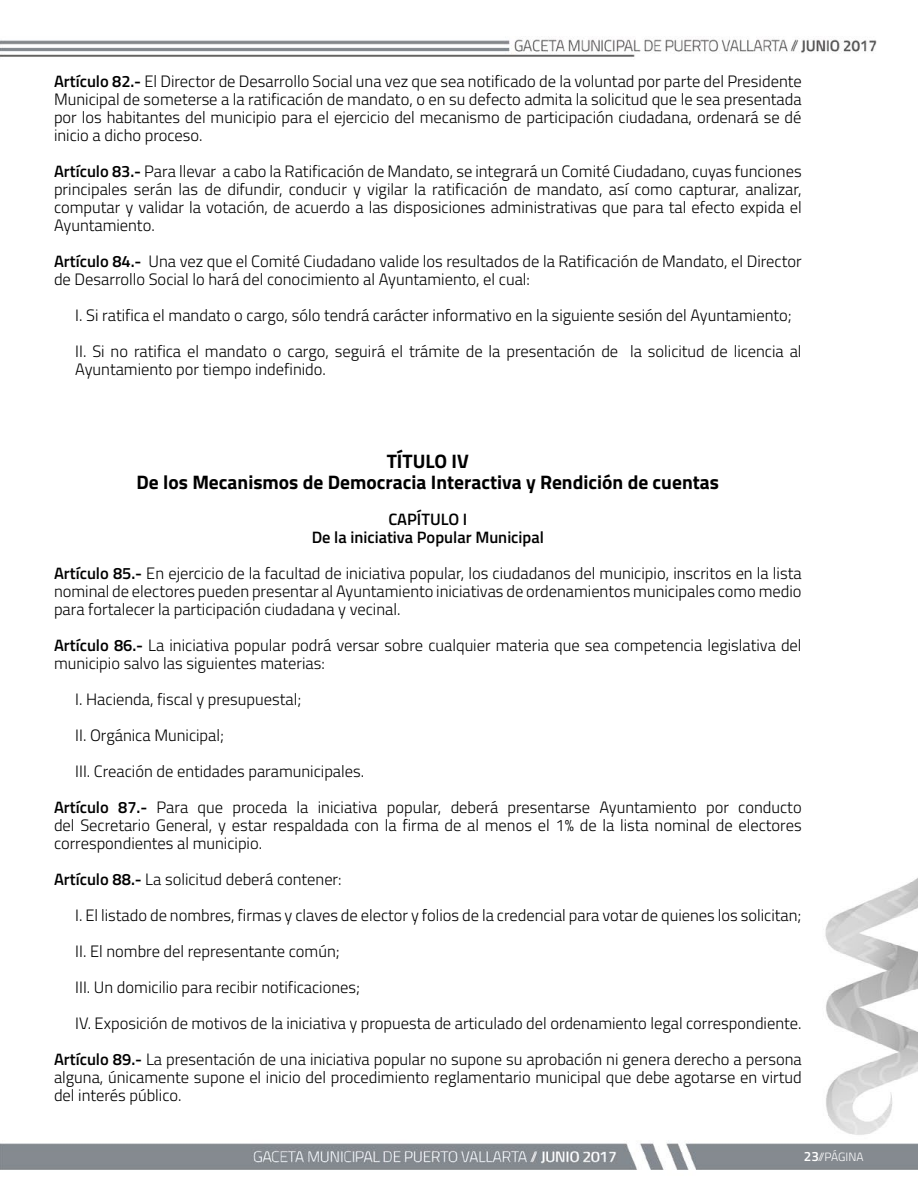
<style>
.page{position:relative;width:918px;height:1188px;background:#fff}
.page>*{position:absolute;margin:0;border:0;box-sizing:border-box;transform-origin:0 0}
.t1{font:700 19.5px/21px "Titillium Web";color:#000;text-align:center}
.t2{font:300 16.5px/18px "Titillium Web";color:#000}
.t3{font:600 16.5px/18px "Titillium Web";color:#000;text-align:center}
.t4{font:300 12px "Titillium Web";color:#fff}
.s1{font-weight:600}
.s2{font-weight:600;font-size:13.5px}
</style>
<div class="page">
<img style="left:0;top:38px;width:918px;height:1132px">
<p class="t2" style="left:54px;top:71px;width:749px;text-align:justify"><span class="s1">Artículo 82.-</span> El Director de Desarrollo Social una vez que sea notificado de la voluntad por parte del Presidente Municipal de someterse a la ratificación de mandato, o en su defecto admita la solicitud que le sea presentada por los habitantes del municipio para el ejercicio del mecanismo de participación ciudadana, ordenará se dé inicio a dicho proceso.</p>
<p class="t2" style="left:54px;top:161px;width:749px;text-align:justify"><span class="s1">Artículo 83.-</span> Para llevar a cabo la Ratificación de Mandato, se integrará un Comité Ciudadano, cuyas funciones principales serán las de difundir, conducir y vigilar la ratificación de mandato, así como capturar, analizar, computar y validar la votación, de acuerdo a las disposiciones administrativas que para tal efecto expida el Ayuntamiento.</p>
<p class="t2" style="left:54px;top:251px;width:749px"><span class="s1">Artículo 84.-</span> Una vez que el Comité Ciudadano valide los resultados de la Ratificación de Mandato, el Director de Desarrollo Social lo hará del conocimiento al Ayuntamiento, el cual:</p>
<p class="t2" style="left:75px;top:296px;width:728px;line-height:36px">I. Si ratifica el mandato o cargo, sólo tendrá carácter informativo en la siguiente sesión del Ayuntamiento;<br>II. Si no ratifica el mandato o cargo, seguirá el trámite de la presentación de la solicitud de licencia al</p>
<p class="t2" style="left:75px;top:359px;width:252px">Ayuntamiento por tiempo indefinido.</p>
<p class="t1" style="left:137px;top:449px;width:584px">TÍTULO IV<br>De los Mecanismos de Democracia Interactiva y Rendición de cuentas</p>
<p class="t3" style="left:312px;top:509px;width:234px">CAPÍTULO I<br>De la iniciativa Popular Municipal</p>
<p class="t2" style="left:54px;top:563px;width:749px;text-align:justify"><span class="s1">Artículo 85.-</span> En ejercicio de la facultad de iniciativa popular, los ciudadanos del municipio, inscritos en la lista nominal de electores pueden presentar al Ayuntamiento iniciativas de ordenamientos municipales como medio para fortalecer la participación ciudadana y vecinal.</p>
<p class="t2" style="left:54px;top:635px;width:749px"><span class="s1">Artículo 86.-</span> La iniciativa popular podrá versar sobre cualquier materia que sea competencia legislativa del municipio salvo las siguientes materias:</p>
<p class="t2" style="left:75px;top:689px;width:228px">I. Hacienda, fiscal y presupuestal;</p>
<p class="t2" style="left:75px;top:725px;width:150px">II. Orgánica Municipal;</p>
<p class="t2" style="left:75px;top:761px;width:290px">III. Creación de entidades paramunicipales.</p>
<p class="t2" style="left:54px;top:797px;width:749px"><span class="s1">Artículo 87.-</span> Para que proceda la iniciativa popular, deberá presentarse Ayuntamiento por conducto</p>
<p class="t2" style="left:54px;top:815px;width:749px">del Secretario General, y estar respaldada con la firma de al menos el 1% de la lista nominal de electores correspondientes al municipio.</p>
<p class="t2" style="left:54px;top:869px;width:289px"><span class="s1">Artículo 88.-</span> La solicitud deberá contener:</p>
<p class="t2" style="left:75px;top:905px;width:728px">I. El listado de nombres, firmas y claves de elector y folios de la credencial para votar de quienes los solicitan;</p>
<p class="t2" style="left:75px;top:941px;width:266px">II. El nombre del representante común;</p>
<p class="t2" style="left:75px;top:977px;width:286px">III. Un domicilio para recibir notificaciones;</p>
<p class="t2" style="left:75px;top:1013px;width:728px">IV. Exposición de motivos de la iniciativa y propuesta de articulado del ordenamiento legal correspondiente.</p>
<p class="t2" style="left:54px;top:1049px;width:749px"><span class="s1">Artículo 89.-</span> La presentación de una iniciativa popular no supone su aprobación ni genera derecho a persona</p>
<p class="t2" style="left:54px;top:1067px;width:749px">alguna, únicamente supone el inicio del procedimiento reglamentario municipal que debe agotarse en virtud del interés público.</p>
<p class="t4" style="left:804px;top:1148px;width:61px"><span class="s2">23</span>//PÁGINA</p>
</div>
